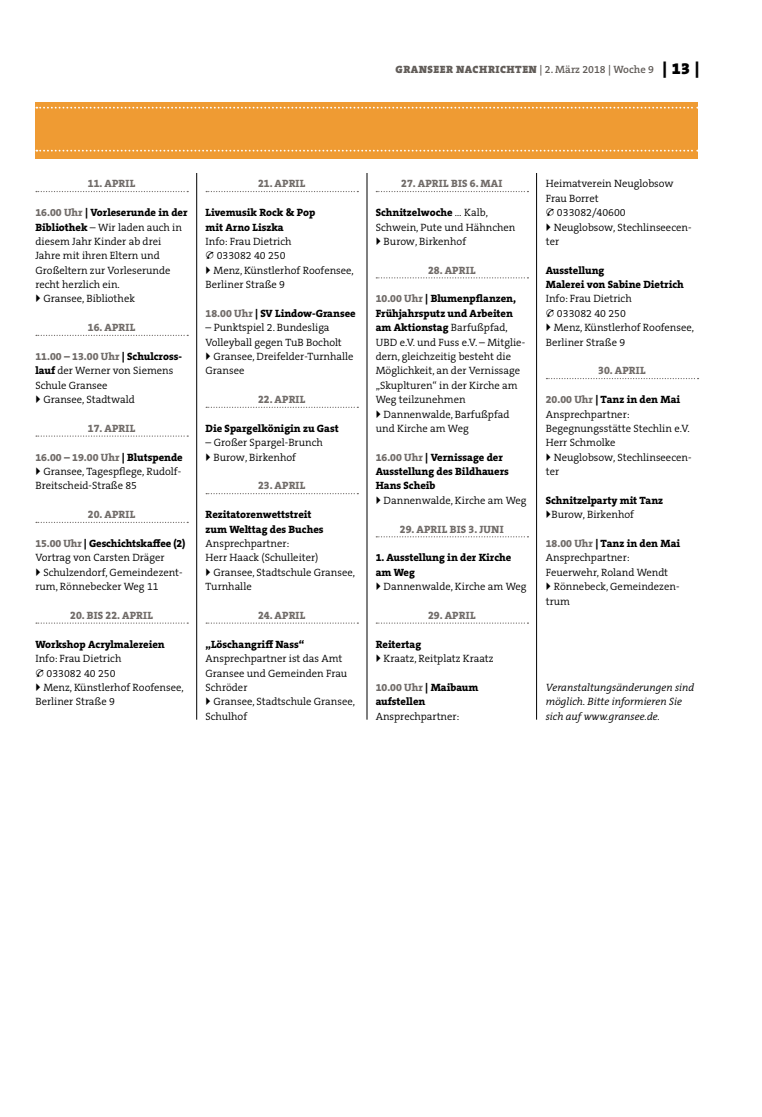
<style>
.page{position:relative;width:762px;height:1117px;background:#fff}
.page>*{position:absolute;margin:0;border:0;box-sizing:border-box;transform-origin:0 0}
.t1{font:300 10.62px/14.4px "The Serif B W4";color:#000}
.t2{font:800 10.62px/14.4px "The Serif B W8";color:#000}
.t3{font:800 10.62px "The Serif B W8";letter-spacing:.015em;color:#716c69}
.t4{font:italic 300 10.62px/14.4px "The Serif B W4";color:#000}
.t5{font:900 10.62px "The Serif B W9";letter-spacing:.045em;color:#615c58}
.s1{font-family:"The Serif B W6";font-weight:600}
.s2{font-size:16.25px;color:#000}
.s3{color:#716c69}
.s4{font-family:"The Serif B W8";font-weight:800}
.s5{color:#000}
.s6{font-family:"The Serif B W4";font-weight:300}
</style>
<div class="page">
<div style="left:35px;top:102px;width:663px;height:56px;background:#ef9b33"></div>
<svg style="left:36px;top:150px;width:662px;height:1px"></svg>
<svg style="left:36px;top:107px;width:662px;height:2px"></svg>
<svg style="left:36px;top:191px;width:152px;height:1px"></svg>
<svg style="left:36px;top:335px;width:152px;height:1px"></svg>
<svg style="left:36px;top:435px;width:152px;height:1px"></svg>
<svg style="left:36px;top:521px;width:152px;height:2px"></svg>
<svg style="left:36px;top:622px;width:152px;height:1px"></svg>
<svg style="left:206px;top:191px;width:152px;height:1px"></svg>
<svg style="left:206px;top:406px;width:152px;height:2px"></svg>
<svg style="left:206px;top:493px;width:152px;height:1px"></svg>
<svg style="left:206px;top:622px;width:152px;height:1px"></svg>
<svg style="left:376px;top:191px;width:152px;height:1px"></svg>
<svg style="left:376px;top:277px;width:152px;height:1px"></svg>
<svg style="left:376px;top:536px;width:152px;height:1px"></svg>
<svg style="left:376px;top:622px;width:152px;height:1px"></svg>
<svg style="left:546px;top:378px;width:152px;height:1px"></svg>
<hr style="left:196px;top:173px;width:1px;height:546px;background:#000">
<hr style="left:367px;top:173px;width:1px;height:546px;background:#000">
<hr style="left:536px;top:173px;width:1px;height:546px;background:#000">
<p class="t5" style="left:395px;top:63px;width:305px">GRANSEER NACHRICHTEN <span class="s1">| 2. März 2018 | Woche 9</span> <span class="s2">| 13 |</span></p>
<p class="t3" style="left:88px;top:177px;width:49px">11. APRIL</p>
<p class="t2" style="left:35px;top:205px;width:154px"><span class="s3">16.00 Uhr</span> | Vorleserunde in der</p>
<p class="t1" style="left:35px;top:220px;width:148px"><span class="s4">Bibliothek</span> – Wir laden auch in</p>
<p class="t1" style="left:35px;top:234px;width:127px">diesem Jahr Kinder ab drei</p>
<p class="t1" style="left:35px;top:248px;width:126px">Jahre mit ihren Eltern und</p>
<p class="t1" style="left:35px;top:263px;width:137px">Großeltern zur Vorleserunde</p>
<p class="t1" style="left:35px;top:277px;width:86px">recht herzlich ein.</p>
<p class="t1" style="left:43px;top:292px;width:93px">Gransee, Bibliothek</p>
<p class="t3" style="left:88px;top:320px;width:49px">16. APRIL</p>
<p class="t3" style="left:35px;top:349px;width:148px">11.00 – 13.00 Uhr <span class="s5">| Schulcross-</span></p>
<p class="t1" style="left:35px;top:363px;width:139px"><span class="s4">lauf</span> der Werner von Siemens</p>
<p class="t1" style="left:35px;top:378px;width:74px">Schule Gransee</p>
<p class="t1" style="left:43px;top:392px;width:93px">Gransee, Stadtwald</p>
<p class="t3" style="left:88px;top:421px;width:49px">17. APRIL</p>
<p class="t3" style="left:35px;top:450px;width:149px">16.00 – 19.00 Uhr <span class="s5">| Blutspende</span></p>
<p class="t1" style="left:35px;top:464px;width:147px;text-indent:8px">Gransee, Tagespflege, Rudolf-<br>Breitscheid-Straße 85</p>
<p class="t3" style="left:88px;top:507px;width:49px">20. APRIL</p>
<p class="t2" style="left:35px;top:536px;width:152px"><span class="s3">15.00 Uhr</span> | Geschichtskaffee (2)</p>
<p class="t1" style="left:35px;top:550px;width:131px">Vortrag von Carsten Dräger</p>
<p class="t1" style="left:43px;top:565px;width:141px">Schulzendorf, Gemeindezent-</p>
<p class="t1" style="left:35px;top:579px;width:125px">rum, Rönnebecker Weg 11</p>
<p class="t3" style="left:70px;top:608px;width:84px">20. BIS 22. APRIL</p>
<p class="t2" style="left:35px;top:636px;width:131px">Workshop Acrylmalereien</p>
<p class="t1" style="left:35px;top:651px;width:88px">Info: Frau Dietrich</p>
<p class="t1" style="left:47px;top:665px;width:70px">033082 40 250</p>
<p class="t1" style="left:43px;top:680px;width:142px">Menz, Künstlerhof Roofensee,</p>
<p class="t1" style="left:35px;top:694px;width:81px">Berliner Straße 9</p>
<p class="t3" style="left:258px;top:177px;width:49px">21. APRIL</p>
<p class="t2" style="left:206px;top:205px;width:111px">Livemusik Rock &amp; Pop mit Arno Liszka</p>
<p class="t1" style="left:206px;top:234px;width:88px">Info: Frau Dietrich</p>
<p class="t1" style="left:217px;top:248px;width:70px">033082 40 250</p>
<p class="t1" style="left:213px;top:263px;width:142px">Menz, Künstlerhof Roofensee,</p>
<p class="t1" style="left:206px;top:277px;width:81px">Berliner Straße 9</p>
<p class="t2" style="left:206px;top:306px;width:152px"><span class="s3">18.00 Uhr</span> | SV Lindow-Gransee</p>
<p class="t1" style="left:206px;top:320px;width:126px">– Punktspiel 2. Bundesliga</p>
<p class="t1" style="left:206px;top:335px;width:138px">Volleyball gegen TuB Bocholt</p>
<p class="t1" style="left:213px;top:349px;width:141px">Gransee, Dreifelder-Turnhalle</p>
<p class="t1" style="left:206px;top:363px;width:40px">Gransee</p>
<p class="t3" style="left:258px;top:392px;width:49px">22. APRIL</p>
<p class="t2" style="left:206px;top:421px;width:135px">Die Spargelkönigin zu Gast</p>
<p class="t1" style="left:213px;top:435px;width:111px;text-indent:-8px">– Großer Spargel-Brunch<br>Burow, Birkenhof</p>
<p class="t3" style="left:258px;top:478px;width:49px">23. APRIL</p>
<p class="t2" style="left:206px;top:507px;width:119px">Rezitatorenwettstreit zum Welttag des Buches</p>
<p class="t1" style="left:206px;top:536px;width:85px">Ansprechpartner:</p>
<p class="t1" style="left:206px;top:550px;width:114px">Herr Haack (Schulleiter)</p>
<p class="t1" style="left:213px;top:565px;width:143px">Gransee, Stadtschule Gransee,</p>
<p class="t1" style="left:206px;top:579px;width:48px">Turnhalle</p>
<p class="t3" style="left:258px;top:608px;width:49px">24. APRIL</p>
<p class="t2" style="left:206px;top:636px;width:100px">„Löschangriff Nass“</p>
<p class="t1" style="left:206px;top:651px;width:143px">Ansprechpartner ist das Amt<br>Gransee und Gemeinden Frau<br>Schröder</p>
<p class="t1" style="left:206px;top:694px;width:151px;text-indent:8px">Gransee, Stadtschule Gransee,<br>Schulhof</p>
<p class="t3" style="left:401px;top:177px;width:103px">27. APRIL BIS 6. MAI</p>
<p class="t2" style="left:376px;top:205px;width:114px">Schnitzelwoche <span class="s6">… Kalb,</span></p>
<p class="t1" style="left:384px;top:220px;width:133px;text-indent:-8px">Schwein, Pute und Hähnchen<br>Burow, Birkenhof</p>
<p class="t3" style="left:428px;top:263px;width:49px">28. APRIL</p>
<p class="t2" style="left:376px;top:291px;width:142px"><span class="s3">10.00 Uhr</span> | Blumenpflanzen,<br>Frühjahrsputz und Arbeiten am Aktionstag <span class="s6">Barfußpfad,</span></p>
<p class="t1" style="left:376px;top:335px;width:151px">UBD e.V. und Fuss e.V. – Mitglie&shy;dern, gleichzeitig besteht die<br>Möglichkeit, an der Vernissage „Skuplturen“ in der Kirche am<br>Weg teilzunehmen</p>
<p class="t1" style="left:376px;top:407px;width:135px;text-indent:8px">Dannenwalde, Barfußpfad und Kirche am Weg</p>
<p class="t2" style="left:376px;top:450px;width:135px"><span class="s3">16.00 Uhr</span> | Vernissage der<br>Ausstellung des Bildhauers<br>Hans Scheib</p>
<p class="t1" style="left:384px;top:493px;width:144px">Dannenwalde, Kirche am Weg</p>
<p class="t3" style="left:400px;top:522px;width:105px">29. APRIL BIS 3. JUNI</p>
<p class="t2" style="left:376px;top:550px;width:137px">1. Ausstellung in der Kirche am Weg</p>
<p class="t1" style="left:384px;top:579px;width:144px">Dannenwalde, Kirche am Weg</p>
<p class="t3" style="left:428px;top:608px;width:49px">29. APRIL</p>
<p class="t2" style="left:376px;top:636px;width:47px">Reitertag</p>
<p class="t1" style="left:384px;top:651px;width:111px">Kraatz, Reitplatz Kraatz</p>
<p class="t2" style="left:376px;top:680px;width:104px"><span class="s3">10.00 Uhr</span> | Maibaum aufstellen</p>
<p class="t1" style="left:376px;top:708px;width:85px">Ansprechpartner:</p>
<p class="t1" style="left:546px;top:177px;width:129px">Heimatverein Neuglobsow</p>
<p class="t1" style="left:546px;top:191px;width:54px">Frau Borret</p>
<p class="t1" style="left:557px;top:205px;width:70px">033082/40600</p>
<p class="t1" style="left:554px;top:220px;width:139px">Neuglobsow, Stechlinseecen-</p>
<p class="t1" style="left:546px;top:234px;width:15px">ter</p>
<p class="t2" style="left:546px;top:263px;width:140px">Ausstellung<br>Malerei von Sabine Dietrich</p>
<p class="t1" style="left:546px;top:292px;width:88px">Info: Frau Dietrich</p>
<p class="t1" style="left:557px;top:306px;width:70px">033082 40 250</p>
<p class="t1" style="left:554px;top:320px;width:142px">Menz, Künstlerhof Roofensee,</p>
<p class="t1" style="left:546px;top:335px;width:81px">Berliner Straße 9</p>
<p class="t3" style="left:598px;top:363px;width:49px">30. APRIL</p>
<p class="t2" style="left:546px;top:392px;width:136px"><span class="s3">20.00 Uhr</span> | Tanz in den Mai</p>
<p class="t1" style="left:546px;top:407px;width:146px">Ansprechpartner:<br>Begegnungsstätte Stechlin e.V.<br>Herr Schmolke</p>
<p class="t1" style="left:546px;top:450px;width:147px;text-indent:8px">Neuglobsow, Stechlinseecen&shy;ter</p>
<p class="t2" style="left:546px;top:493px;width:119px">Schnitzelparty mit Tanz</p>
<p class="t1" style="left:551px;top:507px;width:84px">Burow, Birkenhof</p>
<p class="t2" style="left:546px;top:536px;width:136px"><span class="s3">18.00 Uhr</span> | Tanz in den Mai</p>
<p class="t1" style="left:546px;top:550px;width:85px">Ansprechpartner:</p>
<p class="t1" style="left:546px;top:565px;width:124px">Feuerwehr, Roland Wendt</p>
<p class="t1" style="left:554px;top:579px;width:126px">Rönnebeck, Gemeindezen-</p>
<p class="t1" style="left:546px;top:593px;width:26px">trum</p>
<p class="t4" style="left:546px;top:680px;width:150px">Veranstaltungsänderungen sind möglich. Bitte informieren Sie sich auf www.gransee.de.</p>
</div>
